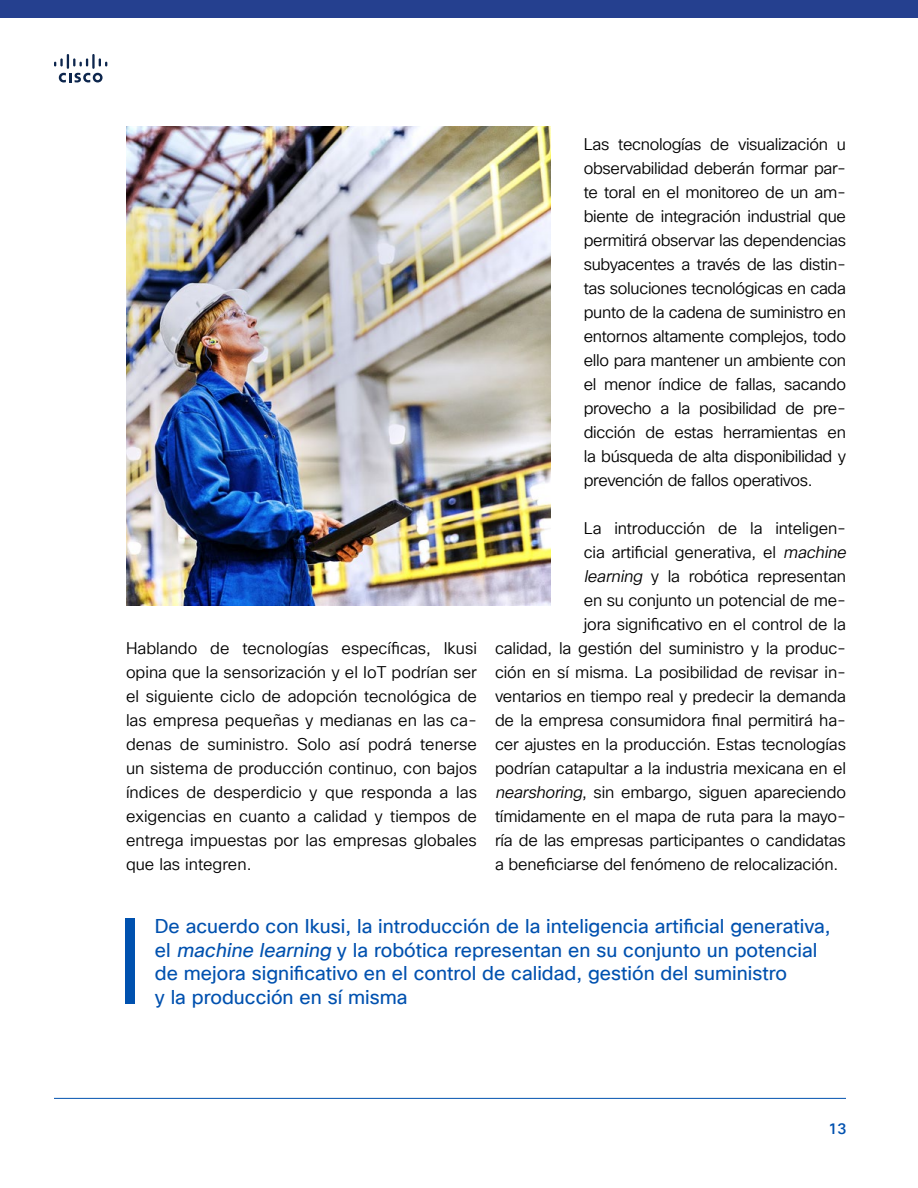
<style>
.page{position:relative;width:918px;height:1188px;background:#fff}
.page>*{position:absolute;margin:0;border:0;box-sizing:border-box;transform-origin:0 0}
.t1{font:19.5px/23.4px "Cisco Sans TT";color:#0051af}
.t2{font:16.5px/24px "Cisco Sans TT Light";letter-spacing:-.01em;color:#000;text-align:justify}
.t3{font:500 15px "Cisco Sans TT";color:#0051af}
.s1{font-style:italic}
</style>
<div class="page">
<svg style="left:54px;top:54px;width:53px;height:29px"></svg>
<hr style="left:54px;top:1098px;width:792px;height:1px;background:#0051af">
<div style="left:0;top:0;width:918px;height:18px;background:#25408f"></div>
<img style="left:126px;top:126px;width:425px;height:480px">
<div style="left:125px;top:918px;width:10px;height:86px;background:#0051af"></div>
<p class="t2" style="left:126px;top:637px;width:353px">Hablando de tecnologías específicas, Ikusi opina que la sensorización y el IoT podrían ser el siguiente ciclo de adopción tecnológica de las empresa pequeñas y medianas en las ca&shy;denas de suministro. Solo así podrá tenerse un sistema de producción continuo, con bajos índices de desperdicio y que responda a las exigencias en cuanto a calidad y tiempos de entrega impuestas por las empresas globales que las integren.</p>
<p class="t2" style="left:584px;top:133px;width:264px">Las tecnologías de visualización u observabilidad deberán formar par&shy;te toral en el monitoreo de un am&shy;biente de integración industrial que permitirá observar las dependencias subyacentes a través de las distin&shy;tas soluciones tecnológicas en cada punto de la cadena de suministro en entornos altamente complejos, todo ello para mantener un ambiente con el menor índice de fallas, sacando provecho a la posibilidad de pre&shy;dicción de estas herramientas en la búsqueda de alta disponibilidad y prevención de fallos operativos.</p>
<p class="t2" style="left:584px;top:517px;width:264px">La introducción de la inteligen-</p>
<p class="t2" style="left:584px;top:541px;width:268px">cia artificial generativa, el <span class="s1">machine</span></p>
<p class="t2" style="left:584px;top:565px;width:264px"><span class="s1">learning</span> y la robótica representan</p>
<p class="t2" style="left:584px;top:589px;width:264px">en su conjunto un potencial de me-</p>
<p class="t2" style="left:584px;top:613px;width:264px">jora significativo en el control de la</p>
<p class="t2" style="left:495px;top:637px;width:353px">calidad, la gestión del suministro y la produc-</p>
<p class="t2" style="left:495px;top:661px;width:353px">ción en sí misma. La posibilidad de revisar in-</p>
<p class="t2" style="left:495px;top:685px;width:353px">ventarios en tiempo real y predecir la demanda</p>
<p class="t2" style="left:495px;top:709px;width:353px">de la empresa consumidora final permitirá ha-</p>
<p class="t2" style="left:495px;top:733px;width:352px">cer ajustes en la producción. Estas tecnologías</p>
<p class="t2" style="left:495px;top:757px;width:353px">podrían catapultar a la industria mexicana en el</p>
<p class="t2" style="left:495px;top:781px;width:352px"><span class="s1">nearshoring</span>, sin embargo, siguen apareciendo</p>
<p class="t2" style="left:495px;top:805px;width:353px">tímidamente en el mapa de ruta para la mayo-</p>
<p class="t2" style="left:495px;top:829px;width:352px">ría de las empresas participantes o candidatas</p>
<p class="t2" style="left:495px;top:853px;width:345px">a beneficiarse del fenómeno de relocalización.</p>
<p class="t1" style="left:155px;top:915px;width:677px">De acuerdo con Ikusi, la introducción de la inteligencia artificial generativa, el <span class="s1">machine learning</span> y la robótica representan en su conjunto un potencial de mejora significativo en el control de calidad, gestión del suministro</p>
<p class="t1" style="left:155px;top:985px;width:254px">y la producción en sí misma</p>
<p class="t3" style="left:829px;top:1119px;width:19px">13</p>
</div>
